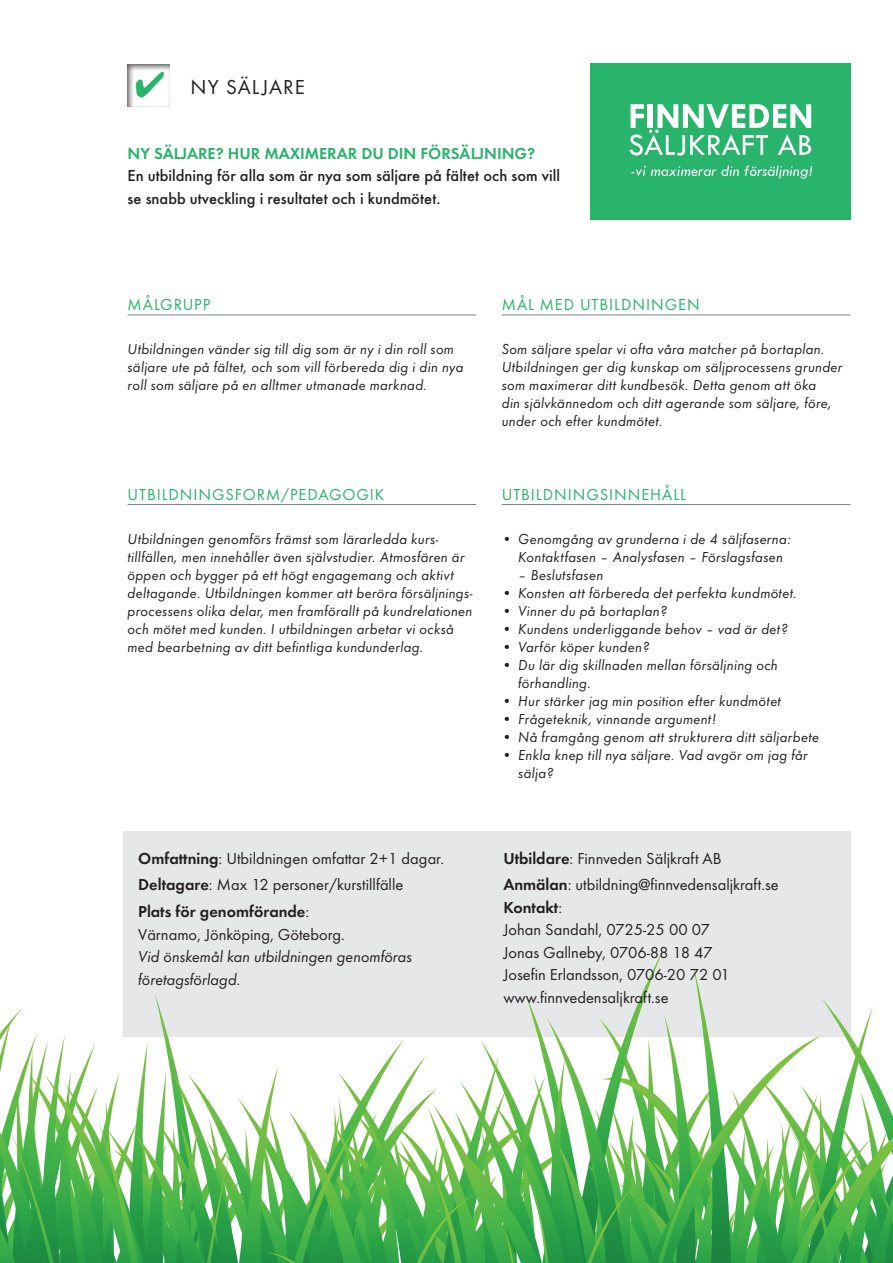
<style>
.page{position:relative;width:893px;height:1263px;background:#fff}
.page>*{position:absolute;margin:0;border:0;box-sizing:border-box;transform-origin:0 0}
.t1{font:21px "Futura T";letter-spacing:.05em;color:#231f20}
.t2{font:16.5px "Futura T";color:#231f20}
.t3{font:500 16.5px "Futura T";color:#231f20}
.t4{font:16.5px "Futura T";letter-spacing:.055em;color:#28b46a}
.t5{font:italic 16.5px "Futura T";color:#231f20}
.t6{font:600 16.5px "Futura T";color:#28b46a}
.t7{font:600 16.5px "Futura T";color:#231f20}
.t8{font:italic 15px/18px "Futura T";letter-spacing:.015em;color:#231f20}
.s1{font-weight:600}
.s2{font-weight:400}
</style>
<div class="page">
<div style="left:123px;top:831px;width:727px;height:206px;background:#e6e7e9"></div>
<div style="left:125px;top:63px;width:46px;height:46px;background:#231f20;opacity:.75"></div>
<hr style="left:128px;top:315px;width:348px;height:1px;background:#808285">
<hr style="left:502px;top:315px;width:348px;height:1px;background:#808285">
<hr style="left:128px;top:504px;width:348px;height:1px;background:#808285">
<hr style="left:502px;top:504px;width:348px;height:1px;background:#808285">
<svg style="left:0;top:949px;width:893px;height:314px"></svg>
<div style="left:590px;top:64px;width:260px;height:156px;background:#28b46a"></div>
<svg style="left:629px;top:104px;width:182px;height:52px"></svg>
<svg style="left:631px;top:165px;width:181px;height:14px"></svg>
<svg style="left:136px;top:71px;width:28px;height:26px"></svg>
<p class="t1" style="left:190px;top:75px;width:116px">NY SÄLJARE</p>
<p class="t6" style="left:128px;top:143px;width:409px">NY SÄLJARE? HUR MAXIMERAR DU DIN FÖRSÄLJNING?</p>
<p class="t3" style="left:128px;top:166px;width:434px">En utbildning för alla som är nya som säljare på fältet och som vill</p>
<p class="t3" style="left:128px;top:188px;width:315px">se snabb utveckling i resultatet och i kundmötet.</p>
<p class="t4" style="left:128px;top:295px;width:84px">MÅLGRUPP</p>
<p class="t4" style="left:502px;top:295px;width:199px">MÅL MED UTBILDNINGEN</p>
<p class="t8" style="left:128px;top:340px;width:337px">Utbildningen vänder sig till dig som är ny i din roll som säljare ute på fältet, och som vill förbereda dig i din nya roll som säljare på en alltmer utmanade marknad.</p>
<p class="t8" style="left:502px;top:340px;width:342px">Som säljare spelar vi ofta våra matcher på bortaplan.<br>Utbildningen ger dig kunskap om säljprocessens grunder som maximerar ditt kundbesök. Detta genom att öka</p>
<p class="t8" style="left:502px;top:394px;width:332px">din självkännedom och ditt agerande som säljare, före, under och efter kundmötet.</p>
<p class="t4" style="left:128px;top:485px;width:258px">UTBILDNINGSFORM/PEDAGOGIK</p>
<p class="t4" style="left:502px;top:485px;width:186px">UTBILDNINGSINNEHÅLL</p>
<p class="t8" style="left:128px;top:529px;width:347px">Utbildningen genomförs främst som lärarledda kurs&shy;tillfällen, men innehåller även självstudier. Atmosfären är öppen och bygger på ett högt engagemang och aktivt deltagande. Utbildningen kommer att beröra försäljnings&shy;processens olika delar, men framförallt på kundrelationen och mötet med kunden. I utbildningen arbetar vi också med bearbetning av ditt befintliga kundunderlag.</p>
<p class="t8" style="left:502px;top:529px;width:291px">• Genomgång av grunderna i de 4 säljfaserna:</p>
<p class="t8" style="left:518px;top:547px;width:266px">Kontaktfasen – Analysfasen – Förslagsfasen</p>
<p class="t8" style="left:518px;top:565px;width:87px">– Beslutsfasen</p>
<p class="t8" style="left:502px;top:583px;width:297px">• Konsten att förbereda det perfekta kundmötet.</p>
<p class="t8" style="left:502px;top:601px;width:167px">• Vinner du på bortaplan?</p>
<p class="t8" style="left:502px;top:619px;width:288px">• Kundens underliggande behov – vad är det?</p>
<p class="t8" style="left:502px;top:637px;width:149px">• Varför köper kunden?</p>
<p class="t8" style="left:502px;top:655px;width:278px">• Du lär dig skillnaden mellan försäljning och</p>
<p class="t8" style="left:518px;top:673px;width:74px">förhandling.</p>
<p class="t8" style="left:502px;top:691px;width:281px">• Hur stärker jag min position efter kundmötet</p>
<p class="t8" style="left:502px;top:709px;width:216px">• Frågeteknik, vinnande argument!</p>
<p class="t8" style="left:502px;top:727px;width:319px">• Nå framgång genom att strukturera ditt säljarbete</p>
<p class="t8" style="left:518px;top:745px;width:291px;text-indent:-16px">• Enkla knep till nya säljare. Vad avgör om jag får sälja?</p>
<p class="t2" style="left:138px;top:848px;width:308px"><span class="s1">Omfattning</span>: Utbildningen omfattar 2+1 dagar.</p>
<p class="t2" style="left:138px;top:875px;width:267px"><span class="s1">Deltagare</span>: Max 12 personer/kurstillfälle</p>
<p class="t7" style="left:138px;top:902px;width:172px">Plats för genomförande<span class="s2">:</span></p>
<p class="t2" style="left:138px;top:924px;width:208px">Värnamo, Jönköping, Göteborg.</p>
<p class="t5" style="left:138px;top:947px;width:275px">Vid önskemål kan utbildningen genomföras</p>
<p class="t5" style="left:138px;top:969px;width:104px">företagsförlagd.</p>
<p class="t2" style="left:503px;top:848px;width:220px"><span class="s1">Utbildare</span>: Finnveden Säljkraft AB</p>
<p class="t2" style="left:503px;top:875px;width:277px"><span class="s1">Anmälan</span>: utbildning@finnvedensaljkraft.se</p>
<p class="t7" style="left:503px;top:897px;width:60px">Kontakt<span class="s2">:</span></p>
<p class="t2" style="left:503px;top:920px;width:208px">Johan Sandahl, 0725-25 00 07</p>
<p class="t2" style="left:503px;top:943px;width:211px">Jonas Gallneby, 0706-88 18 47</p>
<p class="t2" style="left:503px;top:965px;width:228px">Josefin Erlandsson, 0706-20 72 01</p>
<p class="t2" style="left:503px;top:988px;width:167px">www.finnvedensaljkraft.se</p>
</div>
